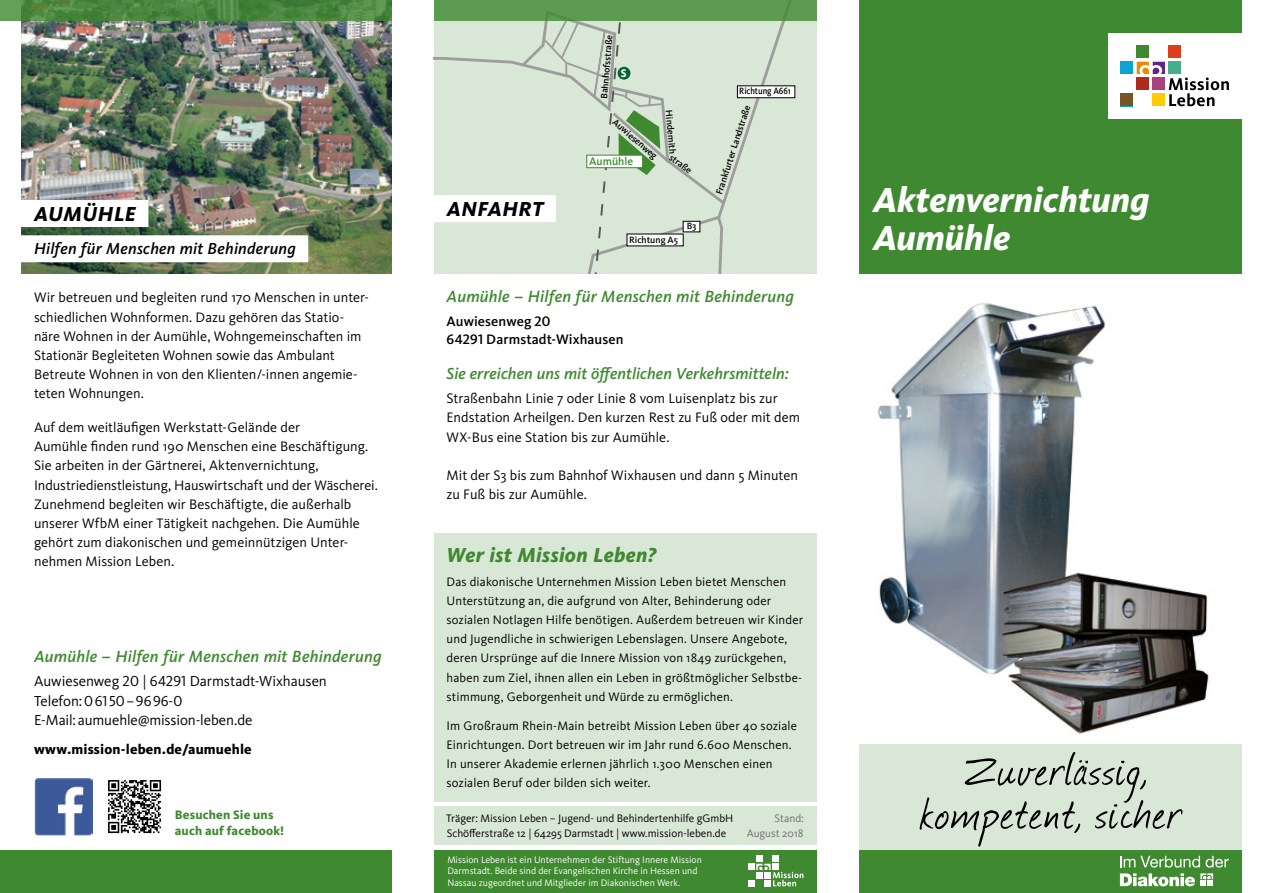
<style>
.page{position:relative;width:1263px;height:893px;background:#fff}
.page>*{position:absolute;margin:0;border:0;box-sizing:border-box;transform-origin:0 0}
.t1{font:54px/43.5px "Journal";letter-spacing:.04em;color:#000;text-align:center}
.t2{font:italic 800 36px/37.5px "Kievit Pro";color:#fff}
.t3{font:italic 800 21px "Kievit Pro";letter-spacing:.015em;color:#3f8930}
.t4{font:italic 800 21px "Kievit Pro";letter-spacing:.015em;color:#000}
.t5{font:italic 500 16.8px "Kievit Pro";letter-spacing:.015em;color:#3f8930}
.t6{font:italic 500 16.5px "Kievit Pro";letter-spacing:.005em;color:#3f8930}
.t7{font:italic 500 16.5px "Kievit Pro";letter-spacing:.015em;color:#000}
.t8{font:15px/19.2px "Kievit Pro";letter-spacing:-.005em;color:#000}
.t9{font:14.25px/19.2px "Kievit Pro";color:#000}
.t10{font:500 14.25px/18px "Kievit Pro";letter-spacing:.005em;color:#000}
.t11{font:800 14.25px "Kievit Pro";letter-spacing:.01em;color:#000}
.t12{font:12.75px/19.2px "Kievit Pro";letter-spacing:.01em;color:#000}
.t13{font:800 12.75px/15.8px "Kievit Pro";letter-spacing:.015em;color:#3f8930}
.t14{font:500 11.4px "Kievit Pro";color:#3f8930}
.t15{font:800 11.4px "Kievit Pro";color:#fff}
.t16{font:11.25px/15px "Kievit Pro";color:#000}
.t17{font:11.25px/15px "Kievit Pro";color:#706f6f;text-align:right}
.t18{font:9.75px/11.2px "Kievit Pro";color:#fff}
.t19{font:500 9.45px "Kievit Pro";color:#000}
.t20{font:500 9.45px "Kievit Pro";color:#000;scale:.89 1}
</style>
<div class="page">
<div style="left:434px;top:21px;width:382px;height:253px;background:#d9e7d6"></div>
<div style="left:683px;top:221px;width:17px;height:11px;background:#fff;border:1px solid #000"></div>
<svg style="left:714px;top:214px;width:25px;height:60px"></svg>
<div style="left:627px;top:234px;width:56px;height:12px;background:#fff"></div>
<div style="left:737px;top:86px;width:58px;height:12px;background:#fff;border:1px solid #000"></div>
<img style="left:21px;top:21px;width:370px;height:253px">
<img style="left:877px;top:302px;width:332px;height:432px">
<div style="left:434px;top:850px;width:382px;height:43px;background:#3f8930"></div>
<div style="left:0;top:850px;width:391px;height:43px;background:#3f8930"></div>
<div style="left:434px;top:0;width:382px;height:21px;background:#5d9b51"></div>
<svg style="left:0;top:0;width:391px;height:21px;background:#4c8840"></svg>
<div style="left:859px;top:0;width:383px;height:274px;background:#3f8930"></div>
<div style="left:1108px;top:33px;width:134px;height:86px;background:#fff"></div>
<svg style="left:1137px;top:62px;width:92px;height:44px"></svg>
<div style="left:1137px;top:78px;width:12px;height:12px;background:#b02b17"></div>
<div style="left:1153px;top:78px;width:12px;height:12px;background:#a8427f"></div>
<div style="left:1169px;top:46px;width:12px;height:12px;background:#de3f1a"></div>
<div style="left:1121px;top:62px;width:12px;height:12px;background:#0ca4d1"></div>
<div style="left:1121px;top:94px;width:12px;height:12px;background:#775426"></div>
<div style="left:1169px;top:62px;width:12px;height:12px;background:#47ae8c"></div>
<div style="left:1153px;top:94px;width:12px;height:12px;background:#fc0"></div>
<div style="left:1137px;top:46px;width:12px;height:12px;background:#3f8930"></div>
<div style="left:859px;top:744px;width:383px;height:149px;background:#d9e7d6"></div>
<div style="left:859px;top:850px;width:383px;height:43px;background:#3f8930"></div>
<div style="left:430px;top:195px;width:126px;height:27px;background:#fff"></div>
<div style="left:17px;top:200px;width:131px;height:27px;background:#fff"></div>
<div style="left:17px;top:235px;width:291px;height:27px;background:#fff"></div>
<div style="left:434px;top:806px;width:382px;height:39px;background:#d9e7d6"></div>
<div style="left:434px;top:533px;width:382px;height:269px;background:#d9e7d6"></div>
<img style="left:34px;top:778px;width:58px;height:58px">
<svg style="left:108px;top:780px;width:54px;height:54px"></svg>
<svg style="left:108px;top:780px;width:53px;height:53px"></svg>
<svg style="left:1120px;top:856px;width:109px;height:30px"></svg>
<div style="left:772px;top:855px;width:7px;height:7px;background:#fff"></div>
<svg style="left:748px;top:864px;width:55px;height:22px"></svg>
<div style="left:764px;top:880px;width:7px;height:6px;background:#fff"></div>
<div style="left:756px;top:855px;width:6px;height:7px;background:#fff"></div>
<svg style="left:541px;top:17px;width:135px;height:257px;background:#ceddcb"></svg>
<h3 class="t4" style="left:34px;top:201px;width:103px">AUMÜHLE</h3>
<h3 class="t4" style="left:447px;top:196px;width:98px">ANFAHRT</h3>
<p class="t7" style="left:34px;top:239px;width:263px">Hilfen für Menschen mit Behinderung</p>
<p class="t19" style="left:598px;top:98px;width:65px;rotate:-85deg">Bahnhofsstraße</p>
<p class="t15" style="left:621px;top:66px;width:7px">S</p>
<p class="t19" style="left:617px;top:116px;width:58px;rotate:41deg">Auwiesenweg</p>
<p class="t14" style="left:589px;top:154px;width:46px">Aumühle</p>
<p class="t19" style="left:674px;top:110px;width:40px;rotate:85deg">Hindemit</p>
<p class="t19" style="left:674px;top:151px;width:27px;rotate:37deg">straße</p>
<p class="t19" style="left:687px;top:220px;width:11px">B3</p>
<p class="t19" style="left:629px;top:234px;width:50px">Richtung A5</p>
<p class="t20" style="left:739px;top:86px;width:59px">Richtung A661</p>
<p class="t19" style="left:713px;top:193px;width:95px;rotate:-72deg">Frankfurter Landstraße</p>
<p class="t9" style="left:34px;top:288px;width:336px">Wir betreuen und begleiten rund 170 Menschen in unter&shy;schiedlichen Wohnformen. Dazu gehören das Statio&shy;näre Wohnen in der Aumühle, Wohngemeinschaften im Stationär Begleiteten Wohnen sowie das Ambulant Betreute Wohnen in von den Klienten/-innen angemie&shy;teten Wohnungen.</p>
<p class="t9" style="left:34px;top:418px;width:345px">Auf dem weitläufigen Werkstatt-Gelände der<br>Aumühle finden rund 190 Menschen eine Beschäftigung.<br>Sie arbeiten in der Gärtnerei, Aktenvernichtung, Industriedienstleistung, Hauswirtschaft und der Wäscherei.<br>Zunehmend begleiten wir Beschäftigte, die außerhalb unserer WfbM einer Tätigkeit nachgehen. Die Aumühle gehört zum diakonischen und gemeinnützigen Unter&shy;nehmen Mission Leben.</p>
<p class="t5" style="left:34px;top:647px;width:349px">Aumühle – Hilfen für Menschen mit Behinderung</p>
<p class="t8" style="left:34px;top:672px;width:294px">Auwiesenweg 20 | 64291 Darmstadt-Wixhausen<br>Telefon: 06150–9696-0<br>E-Mail: aumuehle@mission-leben.de</p>
<p class="t11" style="left:34px;top:740px;width:219px">www.mission-leben.de/aumuehle</p>
<p class="t13" style="left:175px;top:807px;width:111px">Besuchen Sie uns auch auf facebook!</p>
<p class="t5" style="left:446px;top:287px;width:349px">Aumühle – Hilfen für Menschen mit Behinderung</p>
<p class="t10" style="left:446px;top:313px;width:179px">Auwiesenweg 20<br>64291 Darmstadt-Wixhausen</p>
<p class="t6" style="left:446px;top:364px;width:344px">Sie erreichen uns mit öffentlichen Verkehrsmitteln:</p>
<p class="t9" style="left:446px;top:389px;width:355px">Straßenbahn Linie 7 oder Linie 8 vom Luisenplatz bis zur<br>Endstation Arheilgen. Den kurzen Rest zu Fuß oder mit dem<br>WX-Bus eine Station bis zur Aumühle.</p>
<p class="t9" style="left:446px;top:466px;width:353px">Mit der S3 bis zum Bahnhof Wixhausen und dann 5 Minuten zu Fuß bis zur Aumühle.</p>
<h3 class="t3" style="left:446px;top:542px;width:211px">Wer ist Mission Leben?</h3>
<p class="t12" style="left:446px;top:572px;width:358px">Das diakonische Unternehmen Mission Leben bietet Menschen Unterstützung an, die aufgrund von Alter, Behinderung oder sozialen Notlagen Hilfe benötigen. Außerdem betreuen wir Kinder und Jugendliche in schwierigen Lebenslagen. Unsere Angebote, deren Ursprünge auf die Innere Mission von 1849 zurückgehen, haben zum Ziel, ihnen allen ein Leben in größtmöglicher Selbstbe&shy;stimmung, Geborgenheit und Würde zu ermöglichen.</p>
<p class="t12" style="left:446px;top:716px;width:352px">Im Großraum Rhein-Main betreibt Mission Leben über 40 soziale Einrichtungen. Dort betreuen wir im Jahr rund 6.600 Menschen.<br>In unserer Akademie erlernen jährlich 1.300 Menschen einen sozialen Beruf oder bilden sich weiter.</p>
<p class="t16" style="left:446px;top:811px;width:289px">Träger: Mission Leben – Jugend- und Behindertenhilfe gGmbH<br>Schöfferstraße 12 | 64295 Darmstadt | www.mission-leben.de</p>
<p class="t17" style="left:747px;top:811px;width:59px">Stand:<br>August 2018</p>
<p class="t18" style="left:447px;top:854px;width:256px">Mission Leben ist ein Unternehmen der Stiftung Innere Mission<br>Darmstadt. Beide sind der Evangelischen Kirche in Hessen und<br>Nassau zugeordnet und Mitglieder im Diakonischen Werk.</p>
<h2 class="t2" style="left:873px;top:182px;width:278px">Aktenvernichtung<br>Aumühle</h2>
<h1 class="t1" style="left:920px;top:746px;width:262px">Zuverlässig, kompetent, sicher</h1>
</div>
